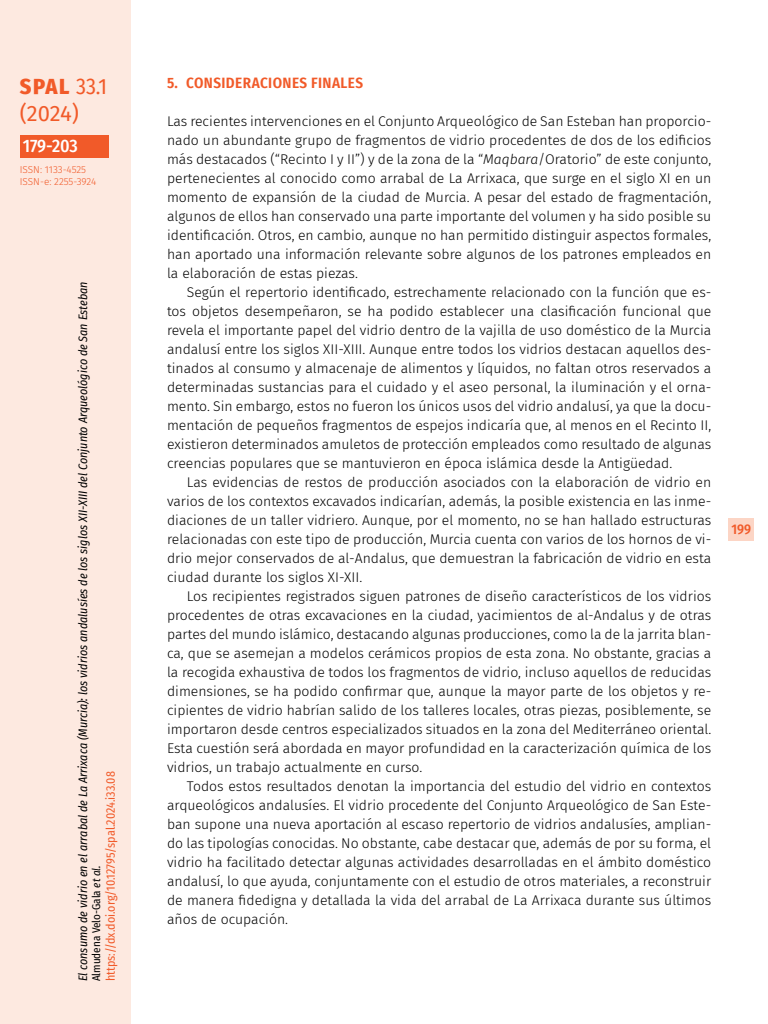
<style>
.page{position:relative;width:768px;height:1024px;background:#fff}
.page>*{position:absolute;margin:0;border:0;box-sizing:border-box;transform-origin:0 0}
.t1{font:800 22px "Fira Sans Condensed";color:#f15a29}
.t2{font:22px "Fira Sans";color:#f15a29}
.t3{font:500 18px "Fira Sans Condensed";letter-spacing:-.005em;color:#fff}
._40_enunciado{font:600 15px "Fira Sans Condensed";letter-spacing:.03em;color:#f15a29}
._00_bsc{font:300 14px/19px "Fira Sans";color:#000;text-align:justify}
._00_bsc_ss{font:300 14px/19px "Fira Sans";color:#000;text-align:justify}
.t4{font:500 14px "Fira Sans Condensed";color:#f15a29}
.t5{font:italic 12px "Fira Sans Condensed";color:#000}
.t6{font:12px "Fira Sans Condensed";color:#f15a29}
.t7{font:11px "Fira Sans Condensed";color:#000}
.t8{font:300 10px/12px "Fira Sans";letter-spacing:-.005em;color:#f15a29}
.s1{font-weight:400}
.s2{font-style:italic}
</style>
<div class="page">
<div style="left:729px;top:518px;width:25px;height:23px;background:#fcd5c5"></div>
<div style="left:0;top:0;width:130px;height:1024px;background:#fde9e0"></div>
<div style="left:20px;top:135px;width:89px;height:23px;background:#f15a29"></div>
<h1 class="t1" style="left:20px;top:68px;width:89px">SPAL <span class="s1">33.1</span></h1>
<h1 class="t2" style="left:20px;top:96px;width:61px">(2024)</h1>
<p class="t3" style="left:23px;top:132px;width:57px">179-203</p>
<p class="t8" style="left:20px;top:164px;width:78px">ISSN: 1133-4525<br>ISSN-e: 2255-3924</p>
<p class="t5" style="left:74px;top:981px;width:701px;rotate:-90deg">El consumo de vidrio en el arrabal de La Arrixaca (Murcia): los vidrios andalusíes de los siglos XII-XIII del Conjunto Arqueológico de San Esteban</p>
<p class="t6" style="left:101px;top:981px;width:212px;rotate:-90deg">https://dx.doi.org/10.12795/spal.2024.i33.08</p>
<p class="t7" style="left:88px;top:981px;width:118px;rotate:-90deg">Almudena Velo-Gala <span class="s2">et al.</span></p>
<p class="_40_enunciado" style="left:167px;top:70px;width:197px">5. CONSIDERACIONES FINALES</p>
<p class="_00_bsc_ss" style="left:167px;top:111px;width:546px">Las recientes intervenciones en el Conjunto Arqueológico de San Esteban han proporcio&shy;nado un abundante grupo de fragmentos de vidrio procedentes de dos de los edificios más destacados (“Recinto I y II”) y de la zona de la “<span class="s2">Maqbara</span>/Oratorio” de este conjunto, pertenecientes al conocido como arrabal de La Arrixaca, que surge en el siglo XI en un momento de expansión de la ciudad de Murcia. A pesar del estado de fragmentación, algunos de ellos han conservado una parte importante del volumen y ha sido posible su identificación. Otros, en cambio, aunque no han permitido distinguir aspectos formales, han aportado una información relevante sobre algunos de los patrones empleados en la elaboración de estas piezas.</p>
<p class="_00_bsc" style="left:167px;top:282px;width:546px;text-indent:20px">Según el repertorio identificado, estrechamente relacionado con la función que es&shy;tos objetos desempeñaron, se ha podido establecer una clasificación funcional que revela el importante papel del vidrio dentro de la vajilla de uso doméstico de la Murcia andalusí entre los siglos XII-XIII. Aunque entre todos los vidrios destacan aquellos des&shy;tinados al consumo y almacenaje de alimentos y líquidos, no faltan otros reservados a determinadas sustancias para el cuidado y el aseo personal, la iluminación y el orna&shy;mento. Sin embargo, estos no fueron los únicos usos del vidrio andalusí, ya que la docu&shy;mentación de pequeños fragmentos de espejos indicaría que, al menos en el Recinto II, existieron determinados amuletos de protección empleados como resultado de algunas creencias populares que se mantuvieron en época islámica desde la Antigüedad.</p>
<p class="_00_bsc" style="left:167px;top:472px;width:546px;text-indent:20px">Las evidencias de restos de producción asociados con la elaboración de vidrio en varios de los contextos excavados indicarían, además, la posible existencia en las inme&shy;diaciones de un taller vidriero. Aunque, por el momento, no se han hallado estructuras relacionadas con este tipo de producción, Murcia cuenta con varios de los hornos de vi&shy;drio mejor conservados de al-Andalus, que demuestran la fabricación de vidrio en esta ciudad durante los siglos XI-XII.</p>
<p class="_00_bsc" style="left:167px;top:586px;width:546px;text-indent:20px">Los recipientes registrados siguen patrones de diseño característicos de los vidrios procedentes de otras excavaciones en la ciudad, yacimientos de al-Andalus y de otras partes del mundo islámico, destacando algunas producciones, como la de la jarrita blan&shy;ca, que se asemejan a modelos cerámicos propios de esta zona. No obstante, gracias a la recogida exhaustiva de todos los fragmentos de vidrio, incluso aquellos de reducidas dimensiones, se ha podido confirmar que, aunque la mayor parte de los objetos y re&shy;cipientes de vidrio habrían salido de los talleres locales, otras piezas, posiblemente, se importaron desde centros especializados situados en la zona del Mediterráneo oriental.<br>Esta cuestión será abordada en mayor profundidad en la caracterización química de los vidrios, un trabajo actualmente en curso.</p>
<p class="_00_bsc" style="left:167px;top:776px;width:546px;text-indent:20px">Todos estos resultados denotan la importancia del estudio del vidrio en contextos arqueológicos andalusíes. El vidrio procedente del Conjunto Arqueológico de San Este&shy;ban supone una nueva aportación al escaso repertorio de vidrios andalusíes, amplian&shy;do las tipologías conocidas. No obstante, cabe destacar que, además de por su forma, el vidrio ha facilitado detectar algunas actividades desarrolladas en el ámbito doméstico andalusí, lo que ayuda, conjuntamente con el estudio de otros materiales, a reconstruir de manera fidedigna y detallada la vida del arrabal de La Arrixaca durante sus últimos años de ocupación.</p>
<p class="t4" style="left:731px;top:518px;width:21px">199</p>
</div>
